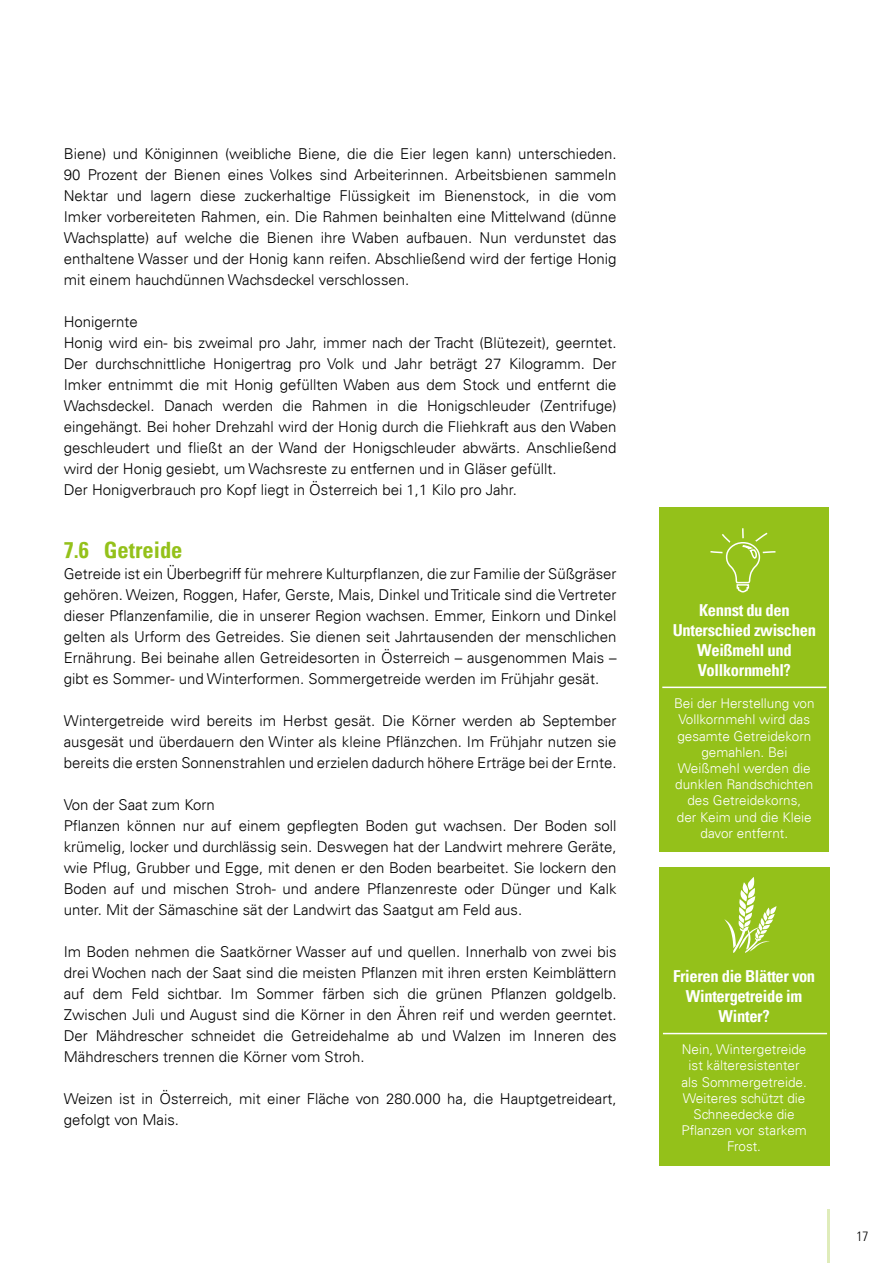
<style>
.page{position:relative;width:893px;height:1263px;background:#fff}
.page>*{position:absolute;margin:0;border:0;box-sizing:border-box;transform-origin:0 0}
.t1{font:700 condensed 22.5px "Univers";color:#94c11a}
.t2{font:700 condensed 16.5px/19.8px "Univers";letter-spacing:-.02em;color:#fff;text-align:center}
.t3{font:300 15px/21px "Univers";color:#000;text-align:justify}
.t4{font:300 13.5px/16.2px "Univers";color:#fff;text-align:center}
.t5{font:300 condensed 13.5px "Univers LT";color:#000}
</style>
<div class="page">
<hr style="left:827px;top:1209px;width:3px;height:54px;background:#94c11a">
<div style="left:659px;top:867px;width:170px;height:299px;background:#94c11a"></div>
<hr style="left:663px;top:1033px;width:164px;height:1px;background:#fff">
<div style="left:659px;top:507px;width:170px;height:345px;background:#94c11a"></div>
<hr style="left:662px;top:687px;width:164px;height:1px;background:#fff">
<svg style="left:710px;top:528px;width:66px;height:65px"></svg>
<svg style="left:724px;top:877px;width:52px;height:76px"></svg>
<p class="t3" style="left:64px;top:143px;width:554px">Biene) und Königinnen (weibliche Biene, die die Eier legen kann) unterschieden.<br>90 Prozent der Bienen eines Volkes sind Arbeiterinnen. Arbeitsbienen sammeln Nektar und lagern diese zuckerhaltige Flüssigkeit im Bienenstock, in die vom Imker vorbereiteten Rahmen, ein. Die Rahmen beinhalten eine Mittelwand (dünne Wachsplatte) auf welche die Bienen ihre Waben aufbauen. Nun verdunstet das enthaltene Wasser und der Honig kann reifen. Abschließend wird der fertige Honig mit einem hauchdünnen Wachsdeckel verschlossen.</p>
<p class="t3" style="left:64px;top:311px;width:554px;text-align:left">Honigernte<br>Honig wird ein- bis zweimal pro Jahr, immer nach der Tracht (Blütezeit), geerntet.<br>Der durchschnittliche Honigertrag pro Volk und Jahr beträgt 27 Kilogramm. Der Imker entnimmt die mit Honig gefüllten Waben aus dem Stock und entfernt die Wachsdeckel. Danach werden die Rahmen in die Honigschleuder (Zentrifuge) eingehängt. Bei hoher Drehzahl wird der Honig durch die Fliehkraft aus den Waben geschleudert und fließt an der Wand der Honigschleuder abwärts. Anschließend wird der Honig gesiebt, um Wachsreste zu entfernen und in Gläser gefüllt.<br>Der Honigverbrauch pro Kopf liegt in Österreich bei 1,1 Kilo pro Jahr.</p>
<h1 class="t1" style="left:64px;top:536px;width:120px">7.6 Getreide</h1>
<p class="t3" style="left:64px;top:563px;width:554px">Getreide ist ein Überbegriff für mehrere Kulturpflanzen, die zur Familie der Süßgräser gehören. Weizen, Roggen, Hafer, Gerste, Mais, Dinkel und Triticale sind die Vertreter dieser Pflanzenfamilie, die in unserer Region wachsen. Emmer, Einkorn und Dinkel gelten als Urform des Getreides. Sie dienen seit Jahrtausenden der menschlichen Ernährung. Bei beinahe allen Getreidesorten in Österreich – ausgenommen Mais – gibt es Sommer- und Winterformen. Sommergetreide werden im Frühjahr gesät.</p>
<p class="t3" style="left:64px;top:710px;width:554px">Wintergetreide wird bereits im Herbst gesät. Die Körner werden ab September ausgesät und überdauern den Winter als kleine Pflänzchen. Im Frühjahr nutzen sie bereits die ersten Sonnenstrahlen und erzielen dadurch höhere Erträge bei der Ernte.</p>
<p class="t3" style="left:64px;top:794px;width:554px;text-align:left">Von der Saat zum Korn<br>Pflanzen können nur auf einem gepflegten Boden gut wachsen. Der Boden soll krümelig, locker und durchlässig sein. Deswegen hat der Landwirt mehrere Geräte, wie Pflug, Grubber und Egge, mit denen er den Boden bearbeitet. Sie lockern den Boden auf und mischen Stroh- und andere Pflanzenreste oder Dünger und Kalk unter. Mit der Sämaschine sät der Landwirt das Saatgut am Feld aus.</p>
<p class="t3" style="left:64px;top:941px;width:554px">Im Boden nehmen die Saatkörner Wasser auf und quellen. Innerhalb von zwei bis drei Wochen nach der Saat sind die meisten Pflanzen mit ihren ersten Keimblättern auf dem Feld sichtbar. Im Sommer färben sich die grünen Pflanzen goldgelb.<br>Zwischen Juli und August sind die Körner in den Ähren reif und werden geerntet.<br>Der Mähdrescher schneidet die Getreidehalme ab und Walzen im Inneren des Mähdreschers trennen die Körner vom Stroh.</p>
<p class="t3" style="left:64px;top:1088px;width:554px">Weizen ist in Österreich, mit einer Fläche von 280.000 ha, die Hauptgetreideart, gefolgt von Mais.</p>
<p class="t2" style="left:673px;top:601px;width:145px">Kennst du den<br>Unterschied zwischen<br>Weißmehl und<br>Vollkornmehl?</p>
<p class="t4" style="left:674px;top:695px;width:142px">Bei der Herstellung von<br>Vollkornmehl wird das gesamte Getreidekorn gemahlen. Bei<br>Weißmehl werden die dunklen Randschichten des Getreidekorns,<br>der Keim und die Kleie davor entfernt.</p>
<p class="t2" style="left:673px;top:966px;width:144px">Frieren die Blätter von<br>Wintergetreide im<br>Winter?</p>
<p class="t4" style="left:681px;top:1041px;width:127px">Nein, Wintergetreide ist kälteresistenter als Sommergetreide.<br>Weiteres schützt die<br>Schneedecke die<br>Pflanzen vor starkem<br>Frost.</p>
<p class="t5" style="left:856px;top:1228px;width:13px">17</p>
</div>
